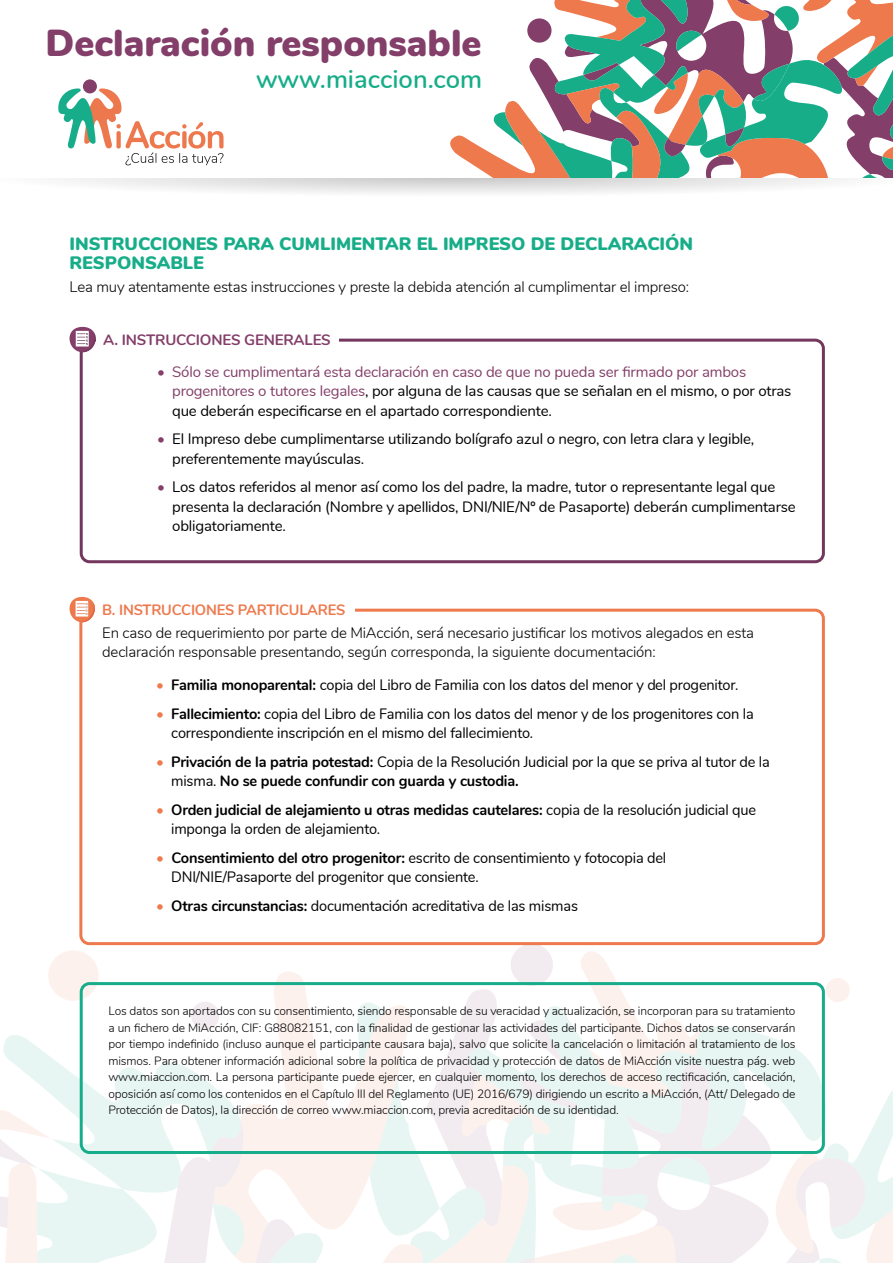
<style>
.page{position:relative;width:893px;height:1263px;background:#fff}
.page>*{position:absolute;margin:0;border:0;box-sizing:border-box;transform-origin:0 0}
.t1{font:900 37.5px "Nunito";color:#833e69}
.t2{font:600 25.5px "Nunito";color:#17ad89}
.t3{font:900 18px/19.5px "Nunito";color:#17ad89}
.t4{font:15px/19.5px "Nunito";letter-spacing:-.01em;color:#010101}
.t5{font:300 15px/19.5px "Nunito";letter-spacing:-.01em;color:#010101}
.t6{font:700 15px/19.5px "Nunito";letter-spacing:-.01em;color:#010101}
.t7{font:700 15px "Nunito";letter-spacing:-.01em;color:#ee794d}
.t8{font:700 15px "Nunito";letter-spacing:-.01em;color:#833e69}
.t9{font:300 12px/16.5px "Nunito";letter-spacing:-.01em;color:#010101;text-align:justify}
.s1{color:#843e69}
.s2{color:#833e69}
.s3{color:#ee794d}
.s4{font-weight:700}
.s5{font-weight:400;color:#ee794d}
.s6{font-weight:400}
</style>
<div class="page">
<svg style="left:0;top:945px;width:893px;height:318px"></svg>
<svg style="left:58px;top:0;width:835px;height:194px"></svg>
<div style="left:80px;top:339px;width:745px;height:224px;border:3px solid #73375d;border-radius:8px"></div>
<div style="left:96px;top:332px;width:243px;height:15px;background:#fff"></div>
<svg style="left:70px;top:327px;width:26px;height:25px"></svg>
<div style="left:79px;top:609px;width:746px;height:336px;border:3px solid #ee794d;border-radius:8px"></div>
<div style="left:96px;top:602px;width:259px;height:15px;background:#fff"></div>
<svg style="left:70px;top:597px;width:25px;height:25px"></svg>
<div style="left:80px;top:982px;width:745px;height:172px;border:3px solid #17ad8a;border-radius:8px"></div>
<h1 class="t1" style="left:45px;top:15px;width:438px">Declaración responsable</h1>
<h2 class="t2" style="left:256px;top:60px;width:228px">www.miaccion.com</h2>
<p class="t3" style="left:70px;top:233px;width:625px">INSTRUCCIONES PARA CUMLIMENTAR EL IMPRESO DE DECLARACIÓN<br>RESPONSABLE</p>
<p class="t5" style="left:70px;top:276px;width:621px">Lea muy atentamente estas instrucciones y preste la debida atención al cumplimentar el impreso:</p>
<p class="t8" style="left:103px;top:329px;width:229px">A. INSTRUCCIONES GENERALES</p>
<p class="t4" style="left:172px;top:361px;width:621px;text-indent:-15px"><span class="s1">•</span> <span class="s2">Sólo se cumplimentará esta declaración en caso de que no pueda ser firmado por ambos progenitores o tutores legales</span>, por alguna de las causas que se señalan en el mismo, o por otras que deberán especificarse en el apartado correspondiente.</p>
<p class="t4" style="left:172px;top:428px;width:584px;text-indent:-15px"><span class="s1">•</span> El Impreso debe cumplimentarse utilizando bolígrafo azul o negro, con letra clara y legible, preferentemente mayúsculas.</p>
<p class="t4" style="left:172px;top:476px;width:625px;text-indent:-15px"><span class="s1">•</span> Los datos referidos al menor así como los del padre, la madre, tutor o representante legal que presenta la declaración (Nombre y apellidos, DNI/NIE/Nº de Pasaporte) deberán cumplimentarse obligatoriamente.</p>
<p class="t7" style="left:102px;top:599px;width:245px">B. INSTRUCCIONES PARTICULARES</p>
<p class="t5" style="left:102px;top:622px;width:653px">En caso de requerimiento por parte de MiAcción, será necesario justificar los motivos alegados en esta declaración responsable presentando, según corresponda, la siguiente documentación:</p>
<p class="t4" style="left:156px;top:674px;width:584px"><span class="s3">•</span> <span class="s4">Familia monoparental:</span> copia del Libro de Familia con los datos del menor y del progenitor.</p>
<p class="t4" style="left:171px;top:703px;width:584px;text-indent:-15px"><span class="s3">•</span> <span class="s4">Fallecimiento:</span> copia del Libro de Familia con los datos del menor y de los progenitores con la correspondiente inscripción en el mismo del fallecimiento.</p>
<p class="t6" style="left:171px;top:751px;width:600px;text-indent:-15px"><span class="s5">•</span> Privación de la patria potestad: <span class="s6">Copia de la Resolución Judicial por la que se priva al tutor de la misma.</span> No se puede confundir con guarda y custodia.</p>
<p class="t4" style="left:171px;top:799px;width:586px;text-indent:-15px"><span class="s3">•</span> <span class="s4">Orden judicial de alejamiento u otras medidas cautelares:</span> copia de la resolución judicial que imponga la orden de alejamiento.</p>
<p class="t4" style="left:171px;top:847px;width:497px;text-indent:-15px"><span class="s3">•</span> <span class="s4">Consentimiento del otro progenitor:</span> escrito de consentimiento y fotocopia del<br>DNI/NIE/Pasaporte del progenitor que consiente.</p>
<p class="t4" style="left:156px;top:895px;width:423px"><span class="s3">•</span> <span class="s4">Otras circunstancias:</span> documentación acreditativa de las mismas</p>
<p class="t9" style="left:108px;top:1002px;width:689px">Los datos son aportados con su consentimiento, siendo responsable de su veracidad y actualización, se incorporan para su tratamiento a un fichero de MiAcción, CIF: G88082151, con la finalidad de gestionar las actividades del participante. Dichos datos se conservarán por tiempo indefinido (incluso aunque el participante causara baja), salvo que solicite la cancelación o limitación al tratamiento de los mismos. Para obtener información adicional sobre la política de privacidad y protección de datos de MiAcción visite nuestra pág. web www.miaccion.com. La persona participante puede ejercer, en cualquier momento, los derechos de acceso rectificación, cancelación, oposición así como los contenidos en el Capítulo III del Reglamento (UE) 2016/679) dirigiendo un escrito a MiAcción, (Att/ Delegado de Protección de Datos), la dirección de correo www.miaccion.com, previa acreditación de su identidad.</p>
</div>
